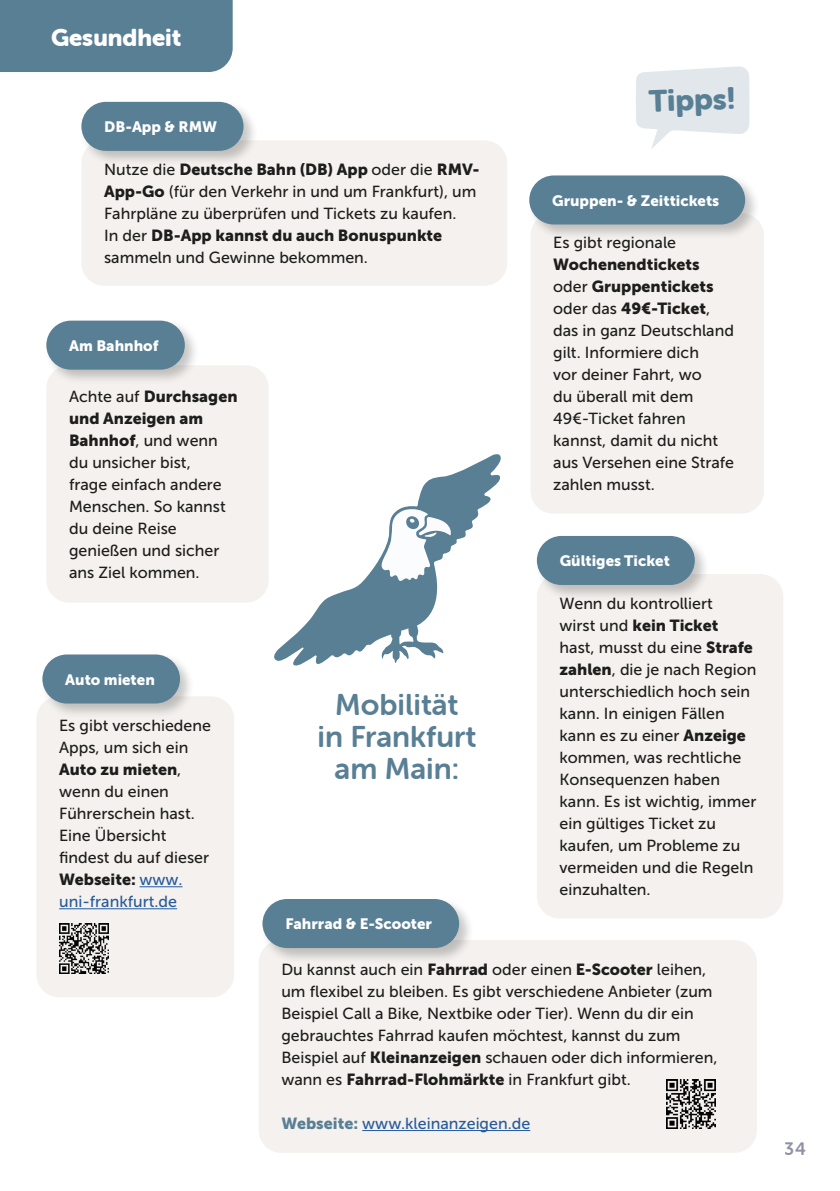
<style>
.page{position:relative;width:840px;height:1191px;background:#fff}
.page>*{position:absolute;margin:0;border:0;box-sizing:border-box;transform-origin:0 0}
.t1{font:30.2px "Museo Sans Rounded 900";color:#597f95}
.Überschrift{font:30px/32px "Museo Sans Rounded 700";color:#597f95;text-align:center}
.Kapitel-Hinweis_Ecke{font:24px "Museo Sans Rounded 900";color:#fff}
.t2{font:18px "Museo Sans Rounded 700";color:#212349}
.Tipps{font:16px/22px "Museo Sans 500";color:#1d1d1b}
.Tipps-2{font:16px "Museo Sans 500";color:#275b9c}
.Fließtext{font:15px "Museo Sans 900";color:#fff}
.s1{font-family:"Museo Sans 900"}
.s2{color:#275b9c}
.s3{font-family:"Museo Sans 900";color:#597f95}
</style>
<div class="page">
<div style="left:530px;top:213px;width:233px;height:300px;background:#f4f1ee;border-radius:23px"></div>
<div style="left:81px;top:140px;width:426px;height:146px;background:#f4f1ee;border-radius:23px"></div>
<svg style="left:636px;top:66px;width:113px;height:83px"></svg>
<div style="left:46px;top:365px;width:222px;height:237px;background:#f4f1ee;border-radius:23px"></div>
<div style="left:36px;top:696px;width:198px;height:301px;background:#f4f1ee;border-radius:23px"></div>
<hr style="left:139px;top:886px;width:43px;height:1px;background:#275b9c">
<hr style="left:59px;top:908px;width:118px;height:1px;background:#275b9c">
<img style="left:59px;top:924px;width:49px;height:49px">
<div style="left:526px;top:173px;width:234px;height:67px;background:#1d1d1b;opacity:.25"></div>
<div style="left:529px;top:175px;width:215px;height:49px;background:#597f95;border-radius:25px"></div>
<div style="left:44px;top:318px;width:156px;height:67px;background:#1d1d1b;opacity:.25"></div>
<div style="left:46px;top:321px;width:139px;height:49px;background:#597f95;border-radius:25px"></div>
<div style="left:40px;top:652px;width:155px;height:67px;background:#1d1d1b;opacity:.25"></div>
<div style="left:42px;top:654px;width:138px;height:49px;background:#597f95;border-radius:25px"></div>
<div style="left:536px;top:574px;width:246px;height:344px;background:#f4f1ee;border-radius:23px"></div>
<div style="left:534px;top:534px;width:175px;height:66px;background:#1d1d1b;opacity:.25"></div>
<div style="left:536px;top:536px;width:158px;height:49px;background:#597f95;border-radius:25px"></div>
<div style="left:79px;top:100px;width:179px;height:67px;background:#1d1d1b;opacity:.25"></div>
<div style="left:81px;top:102px;width:162px;height:49px;background:#597f95;border-radius:25px"></div>
<div style="left:258px;top:940px;width:498px;height:212px;background:#f4f1ee;border-radius:23px"></div>
<hr style="left:362px;top:1130px;width:168px;height:1px;background:#275b9c">
<img style="left:666px;top:1079px;width:49px;height:50px">
<div style="left:260px;top:896px;width:214px;height:67px;background:#1d1d1b;opacity:.25"></div>
<div style="left:262px;top:899px;width:197px;height:49px;background:#597f95;border-radius:25px"></div>
<svg style="left:274px;top:454px;width:227px;height:212px"></svg>
<svg style="left:380px;top:509px;width:71px;height:72px"></svg>
<svg style="left:399px;top:628px;width:14px;height:16px"></svg>
<div style="left:0;top:0;width:232px;height:72px;background:#597f95"></div>
<p class="Kapitel-Hinweis_Ecke" style="left:51px;top:23px;width:132px">Gesundheit</p>
<p class="Fließtext" style="left:104px;top:118px;width:114px">DB-App &amp; RMW</p>
<p class="Tipps" style="left:104px;top:159px;width:377px">Nutze die <span class="s1">Deutsche Bahn (DB) App</span> oder die <span class="s1">RMV-App-Go</span> (für den Verkehr in und um Frankfurt), um Fahrpläne zu überprüfen und Tickets zu kaufen.<br>In der <span class="s1">DB-App kannst du auch Bonuspunkte </span>sammeln und Gewinne bekommen.</p>
<p class="Fließtext" style="left:69px;top:337px;width:91px">Am Bahnhof</p>
<p class="Tipps" style="left:69px;top:385px;width:170px">Achte auf <span class="s1">Durchsagen und Anzeigen am<br>Bahnhof</span>, und wenn du unsicher bist,<br>frage einfach andere<br>Menschen. So kannst du deine Reise genießen und sicher ans Ziel kommen.</p>
<p class="Fließtext" style="left:65px;top:671px;width:91px">Auto mieten</p>
<p class="Tipps" style="left:59px;top:714px;width:153px">Es gibt verschiedene<br>Apps, um sich ein<br><span class="s1">Auto zu mieten</span>, wenn du einen<br>Führerschein hast.<br>Eine Übersicht findest du auf dieser<br><span class="s1">Webseite:</span> <span class="s2">www. uni-frankfurt.de</span></p>
<p class="Überschrift" style="left:317px;top:688px;width:160px">Mobilität<br>in Frankfurt am Main:</p>
<p class="Fließtext" style="left:285px;top:915px;width:148px">Fahrrad &amp; E-Scooter</p>
<p class="t1" style="left:647px;top:84px;width:88px;rotate:-2deg">Tipps!</p>
<p class="Fließtext" style="left:552px;top:192px;width:168px">Gruppen- &amp; Zeittickets</p>
<p class="Tipps" style="left:553px;top:231px;width:182px">Es gibt regionale<br><span class="s1">Wochenendtickets </span>oder <span class="s1">Gruppentickets </span>oder das <span class="s1">49€-Ticket</span>, das in ganz Deutschland gilt. Informiere dich<br>vor deiner Fahrt, wo<br>du überall mit dem<br>49€-Ticket fahren kannst, damit du nicht aus Versehen eine Strafe zahlen musst.</p>
<p class="Fließtext" style="left:559px;top:552px;width:112px">Gültiges Ticket</p>
<p class="Tipps" style="left:559px;top:592px;width:198px">Wenn du kontrolliert<br>wirst und <span class="s1">kein Ticket </span>hast, musst du eine <span class="s1">Strafe zahlen</span>, die je nach Region unterschiedlich hoch sein kann. In einigen Fällen kann es zu einer <span class="s1">Anzeige </span>kommen, was rechtliche<br>Konsequenzen haben kann. Es ist wichtig, immer ein gültiges Ticket zu kaufen, um Probleme zu vermeiden und die Regeln einzuhalten.</p>
<p class="Tipps" style="left:281px;top:958px;width:437px">Du kannst auch ein <span class="s1">Fahrrad</span> oder einen <span class="s1">E-Scooter</span> leihen, um flexibel zu bleiben. Es gibt verschiedene Anbieter (zum Beispiel Call a Bike, Nextbike oder Tier). Wenn du dir ein gebrauchtes Fahrrad kaufen möchtest, kannst du zum Beispiel auf <span class="s1">Kleinanzeigen</span> schauen oder dich informieren, wann es <span class="s1">Fahrrad-Flohmärkte</span> in Frankfurt gibt.</p>
<p class="Tipps-2" style="left:281px;top:1114px;width:250px"><span class="s3">Webseite:</span> www.kleinanzeigen.de</p>
<p class="t2" style="left:784px;top:1139px;width:23px">34</p>
</div>
